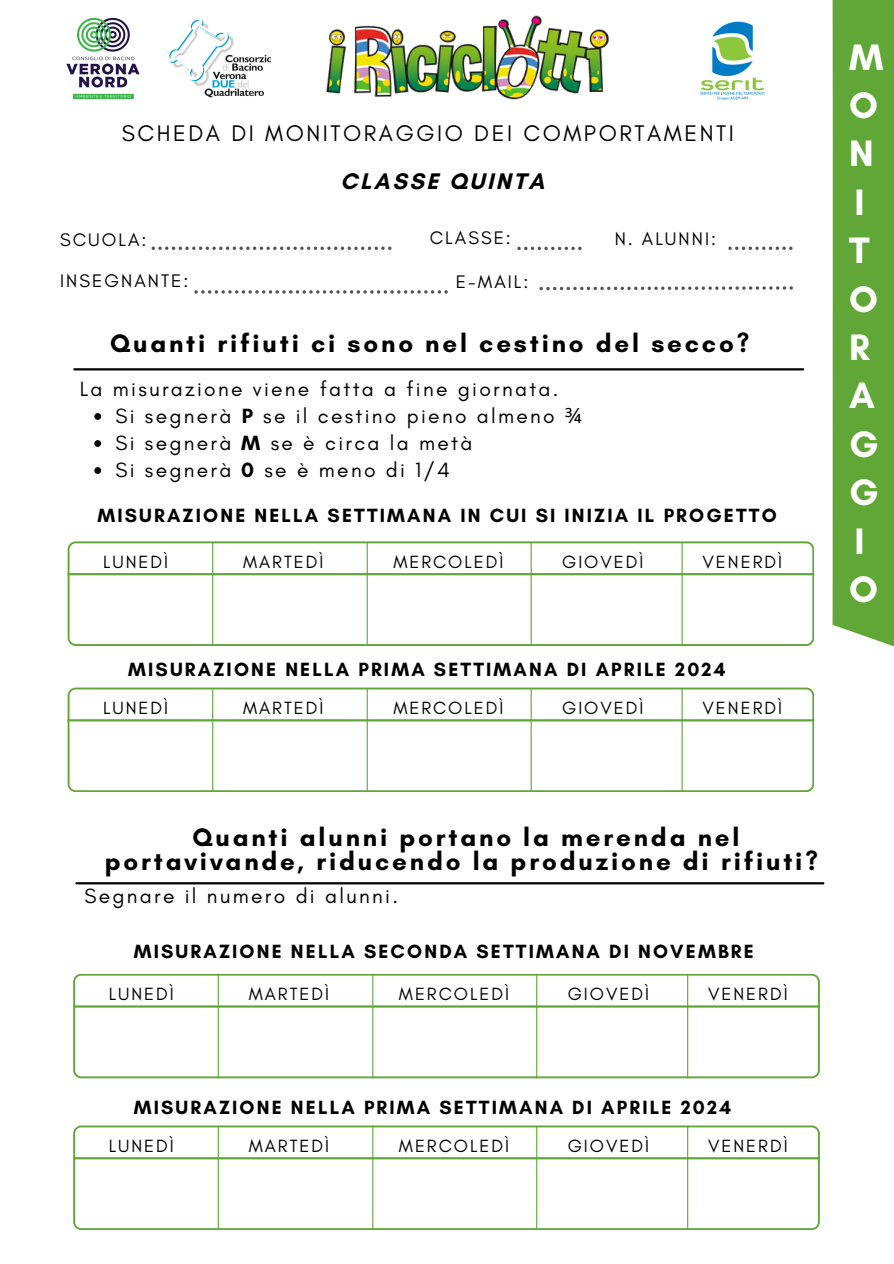
<style>
.page{position:relative;width:894px;height:1264px;background:#fff}
.page>*{position:absolute;margin:0;border:0;box-sizing:border-box;transform-origin:0 0}
.t1{font:700 37.5px/48.3px "Glacial Indifference";color:#fff}
.t2{font:700 25.8px/24.8px "Glacial Indifference";letter-spacing:.11em;color:#000;text-align:center}
.t3{font:22.95px "Glacial Indifference";letter-spacing:.11em;color:#000}
.t4{font:700 22.95px "Glacial Indifference";letter-spacing:.11em;color:#000}
.t5{font:21px "Glacial Indifference";letter-spacing:.11em;color:#000}
.t6{font:700 19.5px "Glacial Indifference";letter-spacing:.11em;color:#000}
.t7{font:18.45px "Glacial Indifference";letter-spacing:.11em;color:#000}
.t8{font:18px "Glacial Indifference";letter-spacing:.11em;color:#000}
.s1{font-weight:700}
.s2{font-family:"Noto Sans"}
</style>
<div class="page">
<div style="left:832px;top:0;width:61px;height:651px;background:#61a737"></div>
<svg style="left:94px;top:413px;width:7px;height:7px"></svg>
<svg style="left:94px;top:440px;width:7px;height:7px"></svg>
<svg style="left:94px;top:467px;width:7px;height:7px"></svg>
<hr style="left:74px;top:368px;width:728px;height:2px;background:#000">
<svg style="left:68px;top:541px;width:746px;height:105px"></svg>
<hr style="left:68px;top:573px;width:746px;height:2px;background:#61a737">
<hr style="left:212px;top:542px;width:1px;height:104px;background:#61a737">
<hr style="left:366px;top:542px;width:1px;height:104px;background:#61a737">
<hr style="left:530px;top:542px;width:1px;height:104px;background:#61a737">
<hr style="left:681px;top:542px;width:1px;height:104px;background:#61a737">
<hr style="left:76px;top:882px;width:747px;height:2px;background:#000">
<svg style="left:68px;top:687px;width:746px;height:105px"></svg>
<hr style="left:68px;top:719px;width:746px;height:2px;background:#61a737">
<hr style="left:212px;top:688px;width:1px;height:104px;background:#61a737">
<hr style="left:366px;top:688px;width:1px;height:104px;background:#61a737">
<hr style="left:530px;top:688px;width:1px;height:104px;background:#61a737">
<hr style="left:681px;top:688px;width:1px;height:104px;background:#61a737">
<svg style="left:73px;top:974px;width:746px;height:104px"></svg>
<hr style="left:73px;top:1005px;width:746px;height:2px;background:#61a737">
<hr style="left:218px;top:974px;width:1px;height:104px;background:#61a737">
<hr style="left:372px;top:974px;width:1px;height:104px;background:#61a737">
<hr style="left:536px;top:974px;width:1px;height:104px;background:#61a737">
<hr style="left:687px;top:974px;width:1px;height:104px;background:#61a737">
<svg style="left:73px;top:1125px;width:746px;height:104px"></svg>
<hr style="left:73px;top:1157px;width:746px;height:2px;background:#61a737">
<hr style="left:218px;top:1126px;width:1px;height:103px;background:#61a737">
<hr style="left:372px;top:1126px;width:1px;height:103px;background:#61a737">
<hr style="left:536px;top:1126px;width:1px;height:103px;background:#61a737">
<hr style="left:687px;top:1126px;width:1px;height:103px;background:#61a737">
<svg style="left:151px;top:246px;width:240px;height:4px"></svg>
<svg style="left:517px;top:247px;width:64px;height:3px"></svg>
<svg style="left:728px;top:246px;width:64px;height:4px"></svg>
<img style="left:326px;top:15px;width:283px;height:85px">
<img style="left:169px;top:19px;width:102px;height:78px">
<img style="left:700px;top:21px;width:65px;height:80px">
<img style="left:66px;top:17px;width:74px;height:83px">
<svg style="left:194px;top:290px;width:253px;height:3px"></svg>
<svg style="left:539px;top:286px;width:253px;height:4px"></svg>
<p class="t3" style="left:122px;top:120px;width:613px">SCHEDA DI MONITORAGGIO DEI COMPORTAMENTI</p>
<p class="t4" style="left:340px;top:167px;width:205px">CLASSE QUINTA</p>
<p class="t7" style="left:60px;top:228px;width:88px">SCUOLA:</p>
<p class="t7" style="left:429px;top:227px;width:83px">CLASSE:</p>
<p class="t7" style="left:614px;top:227px;width:103px">N. ALUNNI:</p>
<p class="t7" style="left:60px;top:269px;width:130px">INSEGNANTE:</p>
<p class="t7" style="left:456px;top:270px;width:74px">E-MAIL:</p>
<p class="t2" style="left:110px;top:330px;width:640px">Quanti rifiuti ci sono nel cestino del secco?</p>
<p class="t5" style="left:80px;top:376px;width:480px">La misurazione viene fatta a fine giornata.</p>
<p class="t5" style="left:115px;top:403px;width:467px">Si segnerà <span class="s1">P</span> se il cestino pieno almeno <span class="s2">¾</span></p>
<p class="t5" style="left:115px;top:430px;width:358px">Si segnerà <span class="s1">M</span> se è circa la metà</p>
<p class="t5" style="left:115px;top:457px;width:336px">Si segnerà <span class="s1">0</span> se è meno di 1/4</p>
<p class="t6" style="left:97px;top:504px;width:680px">MISURAZIONE NELLA SETTIMANA IN CUI SI INIZIA IL PROGETTO</p>
<p class="t8" style="left:103px;top:550px;width:66px">LUNEDÌ</p>
<p class="t8" style="left:243px;top:550px;width:82px">MARTEDÌ</p>
<p class="t8" style="left:393px;top:550px;width:111px">MERCOLEDÌ</p>
<p class="t8" style="left:562px;top:550px;width:83px">GIOVEDÌ</p>
<p class="t8" style="left:702px;top:550px;width:81px">VENERDÌ</p>
<p class="t6" style="left:128px;top:657px;width:598px">MISURAZIONE NELLA PRIMA SETTIMANA DI APRILE 2024</p>
<p class="t8" style="left:103px;top:696px;width:66px">LUNEDÌ</p>
<p class="t8" style="left:243px;top:696px;width:82px">MARTEDÌ</p>
<p class="t8" style="left:393px;top:696px;width:111px">MERCOLEDÌ</p>
<p class="t8" style="left:562px;top:696px;width:83px">GIOVEDÌ</p>
<p class="t8" style="left:702px;top:696px;width:81px">VENERDÌ</p>
<p class="t1" style="left:848px;top:32px;width:36px">M<br>O<br>N<br>I<br>T<br>O<br>R<br>A<br>G<br>G<br>I<br>O</p>
<p class="t2" style="left:105px;top:824px;width:714px">Quanti alunni portano la merenda nel portavivande, riducendo la produzione di rifiuti?</p>
<p class="t5" style="left:84px;top:883px;width:315px">Segnare il numero di alunni.</p>
<p class="t6" style="left:134px;top:939px;width:621px">MISURAZIONE NELLA SECONDA SETTIMANA DI NOVEMBRE</p>
<p class="t8" style="left:109px;top:982px;width:66px">LUNEDÌ</p>
<p class="t8" style="left:248px;top:982px;width:82px">MARTEDÌ</p>
<p class="t8" style="left:399px;top:982px;width:111px">MERCOLEDÌ</p>
<p class="t8" style="left:567px;top:982px;width:83px">GIOVEDÌ</p>
<p class="t8" style="left:707px;top:982px;width:81px">VENERDÌ</p>
<p class="t6" style="left:134px;top:1095px;width:598px">MISURAZIONE NELLA PRIMA SETTIMANA DI APRILE 2024</p>
<p class="t8" style="left:109px;top:1134px;width:66px">LUNEDÌ</p>
<p class="t8" style="left:248px;top:1134px;width:82px">MARTEDÌ</p>
<p class="t8" style="left:399px;top:1134px;width:111px">MERCOLEDÌ</p>
<p class="t8" style="left:567px;top:1134px;width:83px">GIOVEDÌ</p>
<p class="t8" style="left:707px;top:1134px;width:81px">VENERDÌ</p>
</div>
